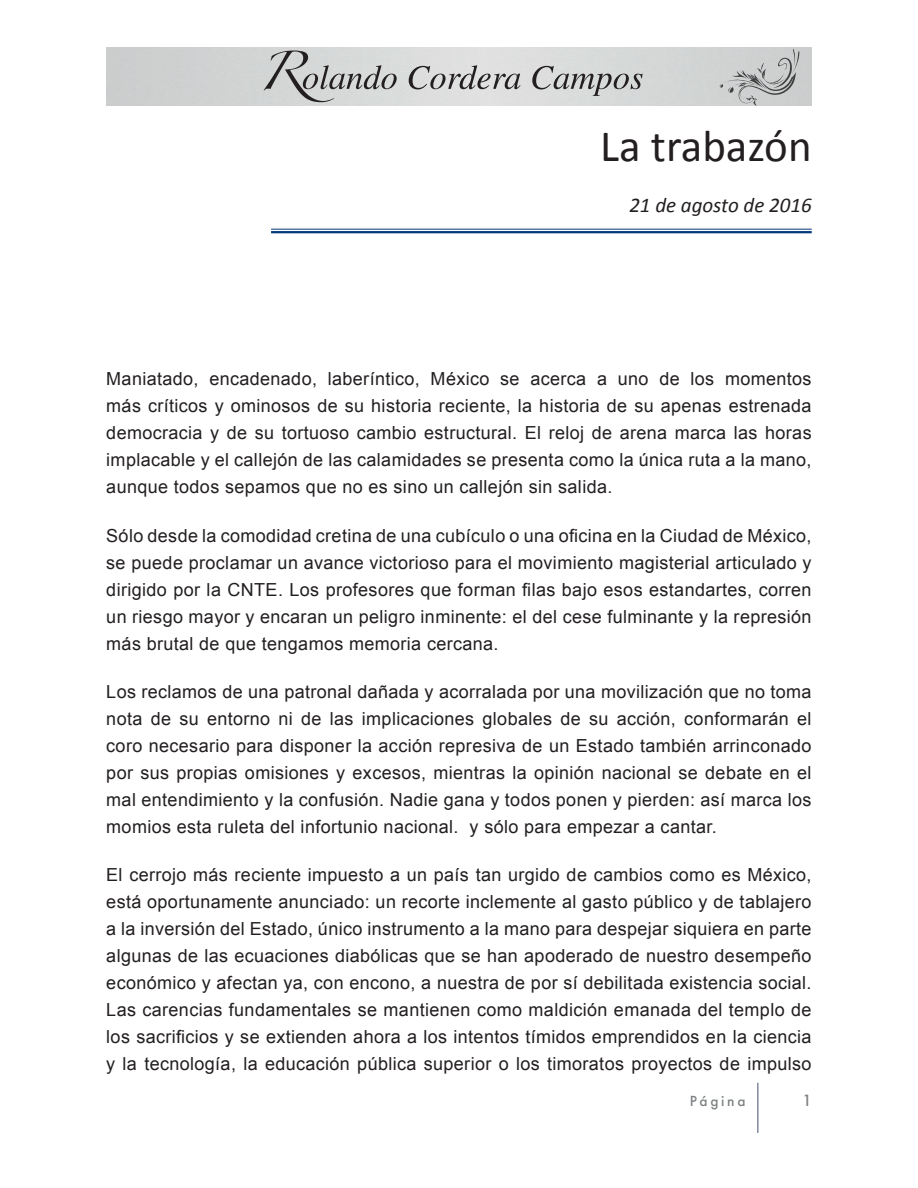
<style>
.page{position:relative;width:918px;height:1188px;background:#fff}
.page>*{position:absolute;margin:0;border:0;box-sizing:border-box;transform-origin:0 0}
.t1{font:45px "Calibri";color:#231f20}
.t2{font:italic 21px "Calibri";color:#231f20}
.t3{font:18px/27px "Arial";letter-spacing:.02em;color:#231f20;text-align:justify}
.t4{font:500 15px "Futura";color:#7e8182}
.t5{font:500 13.5px "Futura";letter-spacing:.2em;color:#7e8182}
</style>
<div class="page">
<svg style="left:264px;top:51px;width:133px;height:51px;background:#bbbcbc"></svg>
<svg style="left:409px;top:65px;width:112px;height:24px;background:#b4b3b3"></svg>
<svg style="left:532px;top:66px;width:111px;height:30px;background:#b7b7b7"></svg>
<svg style="left:719px;top:49px;width:80px;height:57px;background:#bfc0c1"></svg>
<hr style="left:757px;top:1083px;width:2px;height:50px;background:#848ba0">
<hr style="left:271px;top:229px;width:541px;height:1px;background:#013a7a">
<hr style="left:271px;top:231px;width:541px;height:2px;background:#013a7a">
<p class="t1" style="left:600px;top:118px;width:213px">La trabazón</p>
<p class="t2" style="left:629px;top:190px;width:184px">21 de agosto de 2016</p>
<p class="t3" style="left:106px;top:366px;width:707px">Maniatado, encadenado, laberíntico, México se acerca a uno de los momentos más críticos y ominosos de su historia reciente, la historia de su apenas estrenada democracia y de su tortuoso cambio estructural. El reloj de arena marca las horas implacable y el callejón de las calamidades se presenta como la única ruta a la mano, aunque todos sepamos que no es sino un callejón sin salida.</p>
<p class="t3" style="left:106px;top:522px;width:707px">Sólo desde la comodidad cretina de una cubículo o una oficina en la Ciudad de México, se puede proclamar un avance victorioso para el movimiento magisterial articulado y dirigido por la CNTE. Los profesores que forman filas bajo esos estandartes, corren un riesgo mayor y encaran un peligro inminente: el del cese fulminante y la represión más brutal de que tengamos memoria cercana.</p>
<p class="t3" style="left:106px;top:678px;width:707px">Los reclamos de una patronal dañada y acorralada por una movilización que no toma nota de su entorno ni de las implicaciones globales de su acción, conformarán el coro necesario para disponer la acción represiva de un Estado también arrinconado por sus propias omisiones y excesos, mientras la opinión nacional se debate en el mal entendimiento y la confusión. Nadie gana y todos ponen y pierden: así marca los momios esta ruleta del infortunio nacional. y sólo para empezar a cantar.</p>
<p class="t3" style="left:106px;top:861px;width:707px">El cerrojo más reciente impuesto a un país tan urgido de cambios como es México, está oportunamente anunciado: un recorte inclemente al gasto público y de tablajero a la inversión del Estado, único instrumento a la mano para despejar siquiera en parte algunas de las ecuaciones diabólicas que se han apoderado de nuestro desempeño económico y afectan ya, con encono, a nuestra de por sí debilitada existencia social.<br>Las carencias fundamentales se mantienen como maldición emanada del templo de los sacrificios y se extienden ahora a los intentos tímidos emprendidos en la ciencia y la tecnología, la educación pública superior o los timoratos proyectos de impulso</p>
<p class="t5" style="left:690px;top:1092px;width:57px">Página</p>
<p class="t4" style="left:802px;top:1091px;width:11px">1</p>
</div>
